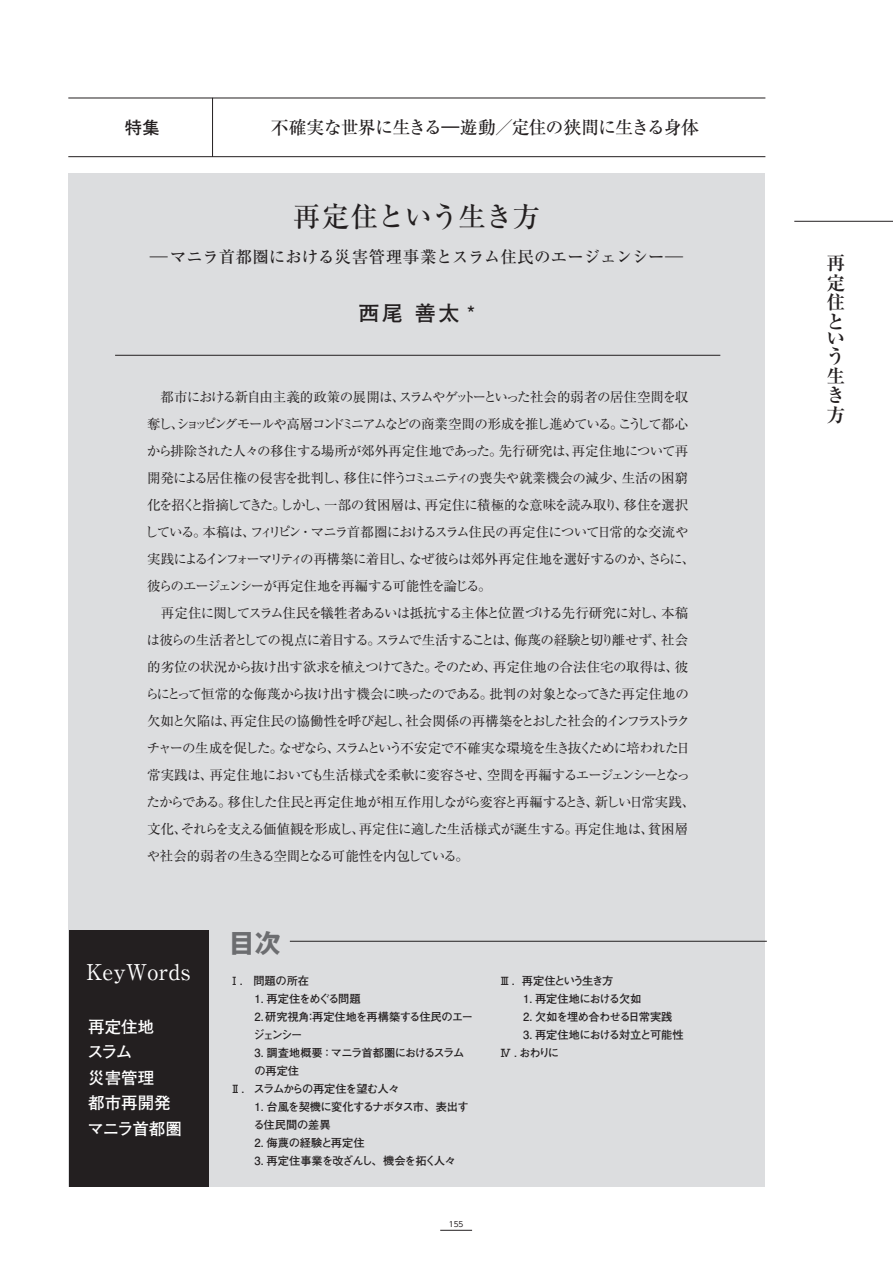
<style>
.page{position:relative;width:893px;height:1263px;background:#fff}
.page>*{position:absolute;margin:0;border:0;box-sizing:border-box;transform-origin:0 0}
.t1{font:500 27.75px "Ryumin Pr 6 N";letter-spacing:-.02em;color:#231f20}
.t2{font:700 25.8px "Gothic MB101 Pr 6 N";color:#6c6d70}
.t3{font:21.75px "Ryumin Pr 6 N";color:#fff}
.t4{font:700 21px "Futo Go B101 Pr 6 N";color:#231f20}
.t5{font:700 18.75px/19.5px "Ryumin Pr 6 N";color:#231f20}
.t6{font:500 18px "Ryumin Pr 6 N";letter-spacing:-.05em;color:#231f20}
.t7{font:700 17.25px "Futo Go B101 Pr 6 N";color:#231f20}
.t8{font:500 16.5px "Ryumin Pr 6 N";letter-spacing:-.005em;color:#231f20}
.t9{font:700 16.5px "Futo Go B101 Pr 6 N";color:#fff}
.t10{font:13.5px/27px "Ryumin Pr 6 N";letter-spacing:-.065em;color:#231f20}
.t11{font:700 11.25px/18px "Futo Go B101 Pr 6 N";letter-spacing:-.06em;color:#231f20}
.t12{font:700 11.25px "Futo Go B101 Pr 6 N";letter-spacing:-.09em;color:#231f20}
.t13{font:700 11.25px "Futo Go B101 Pr 6 N";letter-spacing:-.01em;color:#231f20}
.t14{font:700 11.25px "Futo Go B101 Pr 6 N";letter-spacing:-.115em;color:#231f20}
.t15{font:7.5px "UD Shin Go NT Pr 6 N";color:#231f20}
.s1{font-size:10.8px}
</style>
<div class="page">
<div style="left:68px;top:173px;width:697px;height:1014px;background:#dcdddf"></div>
<hr style="left:115px;top:355px;width:605px;height:1px;background:#231f20">
<div style="left:69px;top:931px;width:140px;height:256px;background:#231f20"></div>
<hr style="left:290px;top:941px;width:477px;height:1px;background:#231f20">
<hr style="left:68px;top:98px;width:697px;height:1px;background:#231f20">
<hr style="left:68px;top:156px;width:697px;height:1px;background:#231f20">
<hr style="left:212px;top:98px;width:1px;height:59px;background:#231f20">
<hr style="left:440px;top:1230px;width:32px;height:1px;background:#231f20">
<hr style="left:794px;top:221px;width:99px;height:1px;background:#231f20">
<p class="t7" style="left:125px;top:114px;width:37px">特集</p>
<p class="t6" style="left:271px;top:113px;width:430px">不確実な世界に生きる―遊動／定住の狭間に生きる身体</p>
<p class="t1" style="left:293px;top:195px;width:249px">再定住という生き方</p>
<p class="t8" style="left:150px;top:244px;width:535px"><span class="s1">―</span>マニラ首都圏における災害管理事業とスラム住民のエージェンシー<span class="s1">―</span></p>
<p class="t4" style="left:358px;top:296px;width:118px">西尾善太 *</p>
<p class="t10" style="left:145px;top:382px;width:552px">　都市における新自由主義的政策の展開は、スラムやゲットーといった社会的弱者の居住空間を収奪し、ショッピングモールや高層コンドミニアムなどの商業空間の形成を推し進めている。こうして都心から排除された人々の移住する場所が郊外再定住地であった。先行研究は、再定住地について再開発による居住権の侵害を批判し、移住に伴うコミュニティの喪失や就業機会の減少、生活の困窮化を招くと指摘してきた。しかし、一部の貧困層は、再定住に積極的な意味を読み取り、移住を選択している。本稿は、フィリピン・マニラ首都圏におけるスラム住民の再定住について日常的な交流や実践によるインフォーマリティの再構築に着目し、なぜ彼らは郊外再定住地を選好するのか、さらに、彼らのエージェンシーが再定住地を再編する可能性を論じる。</p>
<p class="t10" style="left:145px;top:598px;width:551px">　再定住に関してスラム住民を犠牲者あるいは抵抗する主体と位置づける先行研究に対し、本稿は彼らの生活者としての視点に着目する。スラムで生活することは、侮蔑の経験と切り離せず、社会的劣位の状況から抜け出す欲求を植えつけてきた。そのため、再定住地の合法住宅の取得は、彼らにとって恒常的な侮蔑から抜け出す機会に映ったのである。批判の対象となってきた再定住地の欠如と欠陥は、再定住民の協働性を呼び起し、社会関係の再構築をとおした社会的インフラストラクチャーの生成を促した。なぜなら、スラムという不安定で不確実な環境を生き抜くために培われた日常実践は、再定住地においても生活様式を柔軟に変容させ、空間を再編するエージェンシーとなったからである。移住した住民と再定住地が相互作用しながら変容と再編するとき、新しい日常実践、文化、それらを支える価値観を形成し、再定住に適した生活様式が誕生する。再定住地は、貧困層や社会的弱者の生きる空間となる可能性を内包している。</p>
<p class="t3" style="left:86px;top:955px;width:106px">KeyWords</p>
<p class="t9" style="left:88px;top:1013px;width:67px">再定住地</p>
<p class="t9" style="left:87px;top:1039px;width:47px">スラム</p>
<p class="t9" style="left:88px;top:1064px;width:67px">災害管理</p>
<p class="t9" style="left:88px;top:1090px;width:84px">都市再開発</p>
<p class="t9" style="left:88px;top:1115px;width:96px">マニラ首都圏</p>
<p class="t2" style="left:229px;top:922px;width:53px">目次</p>
<p class="t11" style="left:229px;top:971px;width:82px">Ⅰ. 問題の所在</p>
<p class="t12" style="left:255px;top:990px;width:108px">1. 再定住をめぐる問題</p>
<p class="t11" style="left:254px;top:1007px;width:221px">2.研究視角：再定住地を再構築する住民のエージェンシー</p>
<p class="t11" style="left:254px;top:1043px;width:212px">3. 調査地概要：マニラ首都圏におけるスラムの再定住</p>
<p class="t11" style="left:230px;top:1079px;width:171px">Ⅱ. スラムからの再定住を望む人々</p>
<p class="t11" style="left:253px;top:1097px;width:217px">1. 台風を契機に変化するナボタス市、表出する住民間の差異</p>
<p class="t13" style="left:255px;top:1134px;width:112px">2. 侮蔑の経験と再定住</p>
<p class="t11" style="left:255px;top:1151px;width:203px">3. 再定住事業を改ざんし、機会を拓く人々</p>
<p class="t15" style="left:449px;top:1218px;width:16px">155</p>
<p class="t14" style="left:499px;top:972px;width:116px">Ⅲ . 再定住という生き方</p>
<p class="t11" style="left:523px;top:989px;width:120px">1. 再定住地における欠如</p>
<p class="t11" style="left:523px;top:1007px;width:151px">2. 欠如を埋め合わせる日常実践</p>
<p class="t11" style="left:523px;top:1025px;width:162px">3. 再定住地における対立と可能性</p>
<p class="t11" style="left:500px;top:1043px;width:60px">Ⅳ . おわりに</p>
<h3 class="t5" style="left:827px;top:253px;width:20px;text-align:justify">再定住と</h3>
<h3 class="t5" style="left:827px;top:328px;width:18px;line-height:17.7px">いう</h3>
<h3 class="t5" style="left:827px;top:365px;width:19px">生き方</h3>
</div>
